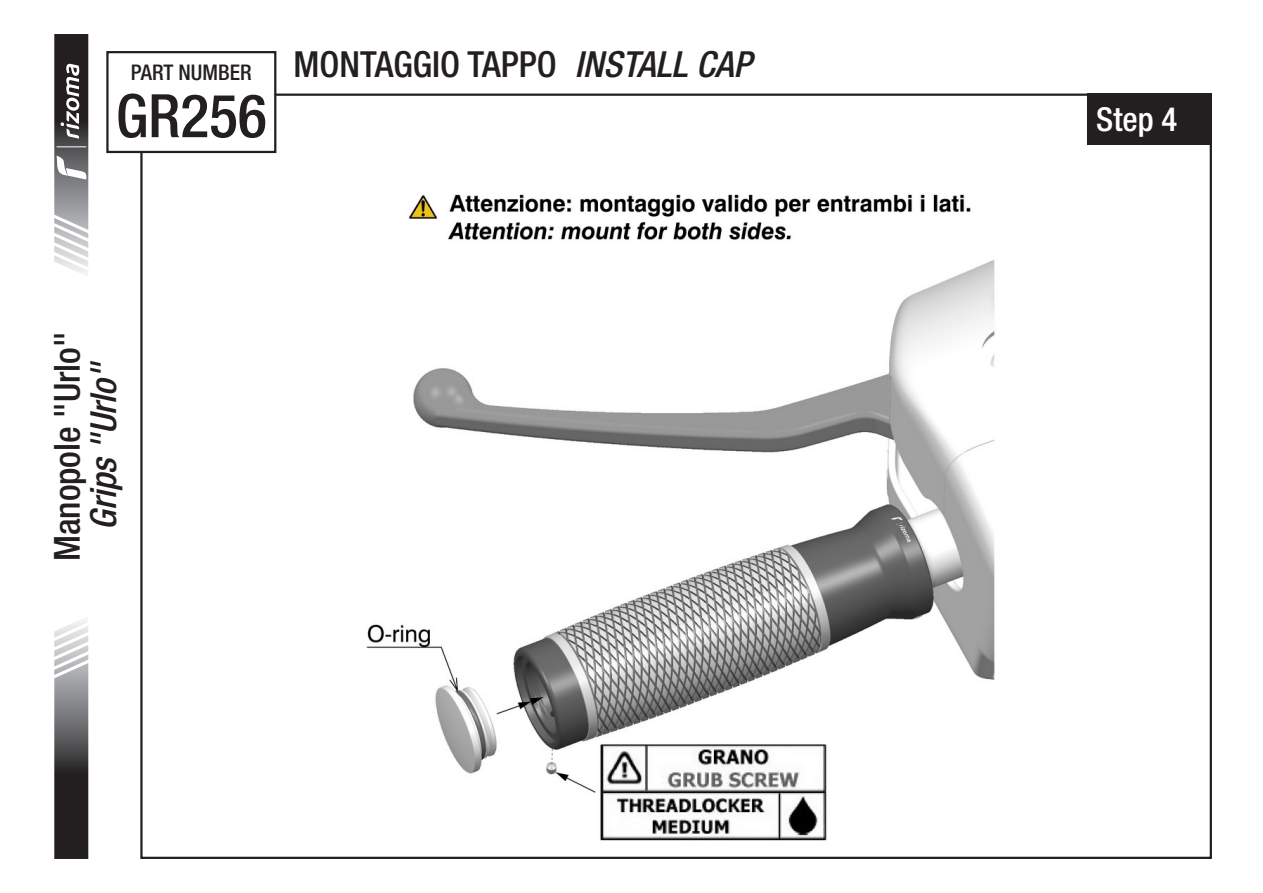
<style>
.page{position:relative;width:1263px;height:893px;background:#fff}
.page>*{position:absolute;margin:0;border:0;box-sizing:border-box;transform-origin:0 0}
.t1{font:500 condensed 60px "Helvetica Neue LT Std";color:#231f20}
.t2{font:500 condensed 36px "Helvetica Neue LT Std";color:#231f20}
.t3{font:italic 500 condensed 36px "Helvetica Neue LT Std";color:#231f20}
.t4{font:500 condensed 33px "Helvetica Neue LT Std";color:#fff}
.t5{font:500 condensed 21.6px "Helvetica Neue LT Std";color:#231f20}
.s1{font-style:italic}
</style>
<div class="page">
<img style="left:366px;top:194px;width:629px;height:647px">
<div style="left:1088px;top:94px;width:124px;height:51px;background:#231f20"></div>
<svg style="left:54px;top:620px;width:35px;height:239px"></svg>
<svg style="left:54px;top:34px;width:35px;height:240px"></svg>
<div style="left:106px;top:51px;width:170px;height:102px;border:2px solid #231f20"></div>
<p class="t5" style="left:131px;top:59px;width:122px">PART NUMBER</p>
<h1 class="t1" style="left:116px;top:80px;width:152px">GR256</h1>
<p class="t2" style="left:293px;top:42px;width:460px">MONTAGGIO TAPPO <span class="s1">INSTALL CAP</span></p>
<p class="t2" style="left:46px;top:561px;width:231px;rotate:-90deg">Manopole "Urlo"</p>
<p class="t3" style="left:82px;top:529px;width:170px;rotate:-90deg">Grips "Urlo"</p>
<p class="t4" style="left:1096px;top:99px;width:83px">Step 4</p>
</div>
